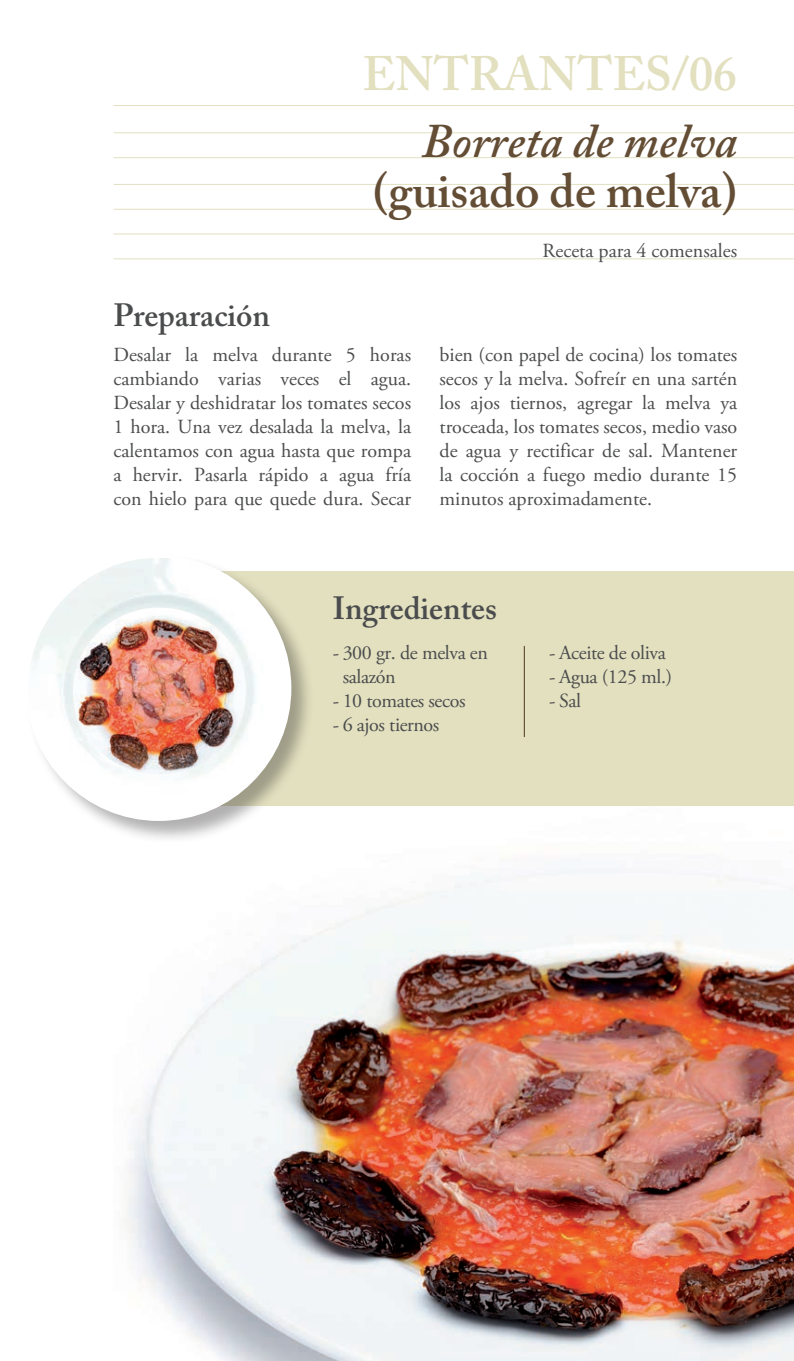
<style>
.page{position:relative;width:794px;height:1361px;background:#fff}
.page>*{position:absolute;margin:0;border:0;box-sizing:border-box;transform-origin:0 0}
.t1{font:600 48px "Adobe Caslon Pro";color:#644d35}
.t2{font:italic 600 48px "Adobe Caslon Pro";color:#644d35}
.t3{font:600 48px "Adobe Caslon Pro";color:#e2e0bf}
.t4{font:600 32px "Adobe Caslon Pro";color:#4b4c4d}
.t5{font:20px/24px "Adobe Garamond Pro";color:#4b4c4d;text-align:justify}
.t6{font:20px/24px "Adobe Garamond Pro";letter-spacing:-.02em;color:#4b4c4d}
</style>
<div class="page">
<img style="left:125px;top:868px;width:669px;height:493px">
<div style="left:132px;top:571px;width:662px;height:235px;background:#e2e0bf"></div>
<div style="left:25px;top:555px;width:290px;height:289px;background:#231f20;opacity:.35"></div>
<img style="left:27px;top:557px;width:263px;height:263px;border-radius:132px">
<img style="left:73px;top:608px;width:173px;height:166px">
<hr style="left:114px;top:105px;width:680px;height:1px;background:#e2e0bf">
<hr style="left:114px;top:132px;width:680px;height:1px;background:#e2e0bf">
<hr style="left:114px;top:157px;width:680px;height:1px;background:#e2e0bf">
<hr style="left:114px;top:184px;width:680px;height:1px;background:#e2e0bf">
<hr style="left:114px;top:209px;width:680px;height:1px;background:#e2e0bf">
<hr style="left:114px;top:233px;width:680px;height:1px;background:#e2e0bf">
<hr style="left:114px;top:258px;width:680px;height:1px;background:#e2e0bf">
<hr style="left:524px;top:646px;width:1px;height:91px;background:#4f371e">
<h2 class="t4" style="left:113px;top:297px;width:158px">Preparación</h2>
<h1 class="t3" style="left:362px;top:45px;width:376px">ENTRANTES/06</h1>
<h1 class="t2" style="left:421px;top:113px;width:317px">Borreta de melva</h1>
<h1 class="t1" style="left:373px;top:163px;width:366px">(guisado de melva)</h1>
<p class="t5" style="left:542px;top:240px;width:196px">Receta para 4 comensales</p>
<p class="t5" style="left:113px;top:343px;width:299px">Desalar la melva durante 5 horas cambiando varias veces el agua.<br>Desalar y deshidratar los tomates secos 1 hora. Una vez desalada la melva, la calentamos con agua hasta que rompa a hervir. Pasarla rápido a agua fría con hielo para que quede dura. Secar</p>
<p class="t5" style="left:439px;top:343px;width:299px">bien (con papel de cocina) los tomates secos y la melva. Sofreír en una sartén los ajos tiernos, agregar la melva ya troceada, los tomates secos, medio vaso de agua y rectificar de sal. Mantener la cocción a fuego medio durante 15 minutos aproximadamente.</p>
<h2 class="t4" style="left:333px;top:589px;width:166px">Ingredientes</h2>
<p class="t6" style="left:343px;top:641px;width:147px;text-indent:-10px">- 300 gr. de melva en salazón</p>
<p class="t6" style="left:333px;top:689px;width:134px">- 10 tomates secos</p>
<p class="t6" style="left:333px;top:713px;width:108px">- 6 ajos tiernos</p>
<p class="t6" style="left:549px;top:641px;width:118px">- Aceite de oliva</p>
<p class="t6" style="left:549px;top:665px;width:124px">- Agua (125 ml.)</p>
<p class="t5" style="left:549px;top:689px;width:33px">- Sal</p>
</div>
